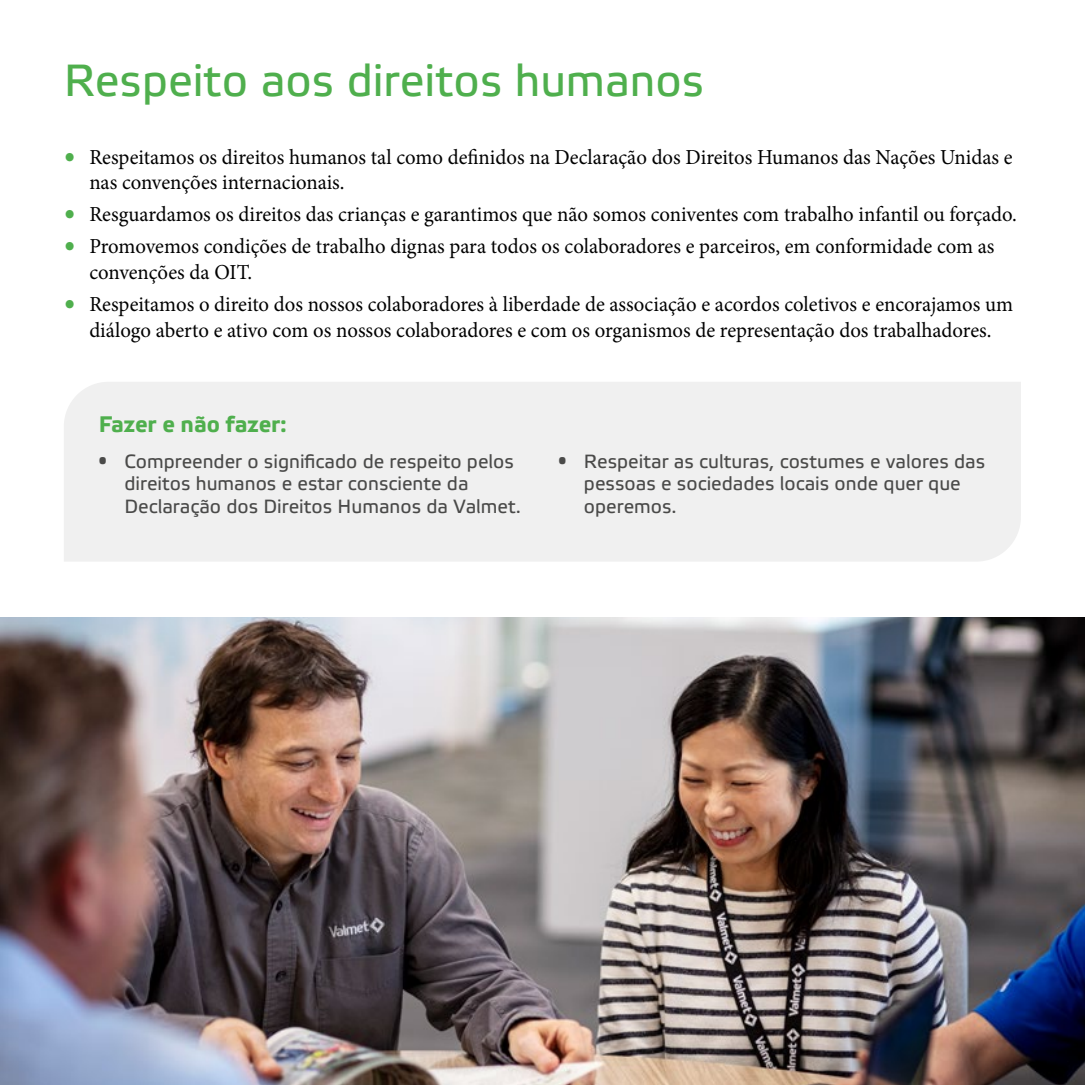
<style>
.page{position:relative;width:1085px;height:1085px;background:#fff}
.page>*{position:absolute;margin:0;border:0;box-sizing:border-box;transform-origin:0 0}
.t1{font:45px "Etelka Text";color:#4faf4d}
.t2{font:700 22.5px "Etelka Text";color:#4faf4d}
.t3{font:21.38px/25.7px "Minion Pro";color:#000}
.t4{font:19.12px/22.5px "Etelka Text";color:#4a4a49}
.s1{font-size:31.5px;color:#4faf4d}
.s2{font-size:13.5px}
</style>
<div class="page">
<img style="left:0;top:617px;width:1084px;height:467px">
<div style="left:64px;top:382px;width:956px;height:179px;background:#f0f0f0"></div>
<h1 class="t1" style="left:64px;top:53px;width:642px">Respeito aos direitos humanos</h1>
<p class="t3" style="left:89px;top:144px;width:924px;text-indent:-26px"><span class="s1">•</span> Respeitamos os direitos humanos tal como definidos na Declaração dos Direitos Humanos das Nações Unidas e nas convenções internacionais.</p>
<p class="t3" style="left:64px;top:202px;width:954px"><span class="s1">•</span> Resguardamos os direitos das crianças e garantimos que não somos coniventes com trabalho infantil ou forçado.</p>
<p class="t3" style="left:89px;top:234px;width:906px;text-indent:-26px"><span class="s1">•</span> Promovemos condições de trabalho dignas para todos os colaboradores e parceiros, em conformidade com as convenções da OIT.</p>
<p class="t3" style="left:64px;top:291px;width:950px;text-align:center"><span class="s1">•</span> Respeitamos o direito dos nossos colaboradores à liberdade de associação e acordos coletivos e encorajamos um diálogo aberto e ativo com os nossos colaboradores e com os organismos de representação dos trabalhadores.</p>
<p class="t2" style="left:99px;top:410px;width:189px">Fazer e não fazer:</p>
<p class="t4" style="left:124px;top:450px;width:398px;text-indent:-26px"><span class="s2">•</span> Compreender o significado de respeito pelos direitos humanos e estar consciente da<br>Declaração dos Direitos Humanos da Valmet.</p>
<p class="t4" style="left:584px;top:450px;width:403px;text-indent:-26px"><span class="s2">•</span> Respeitar as culturas, costumes e valores das pessoas e sociedades locais onde quer que operemos.</p>
</div>
